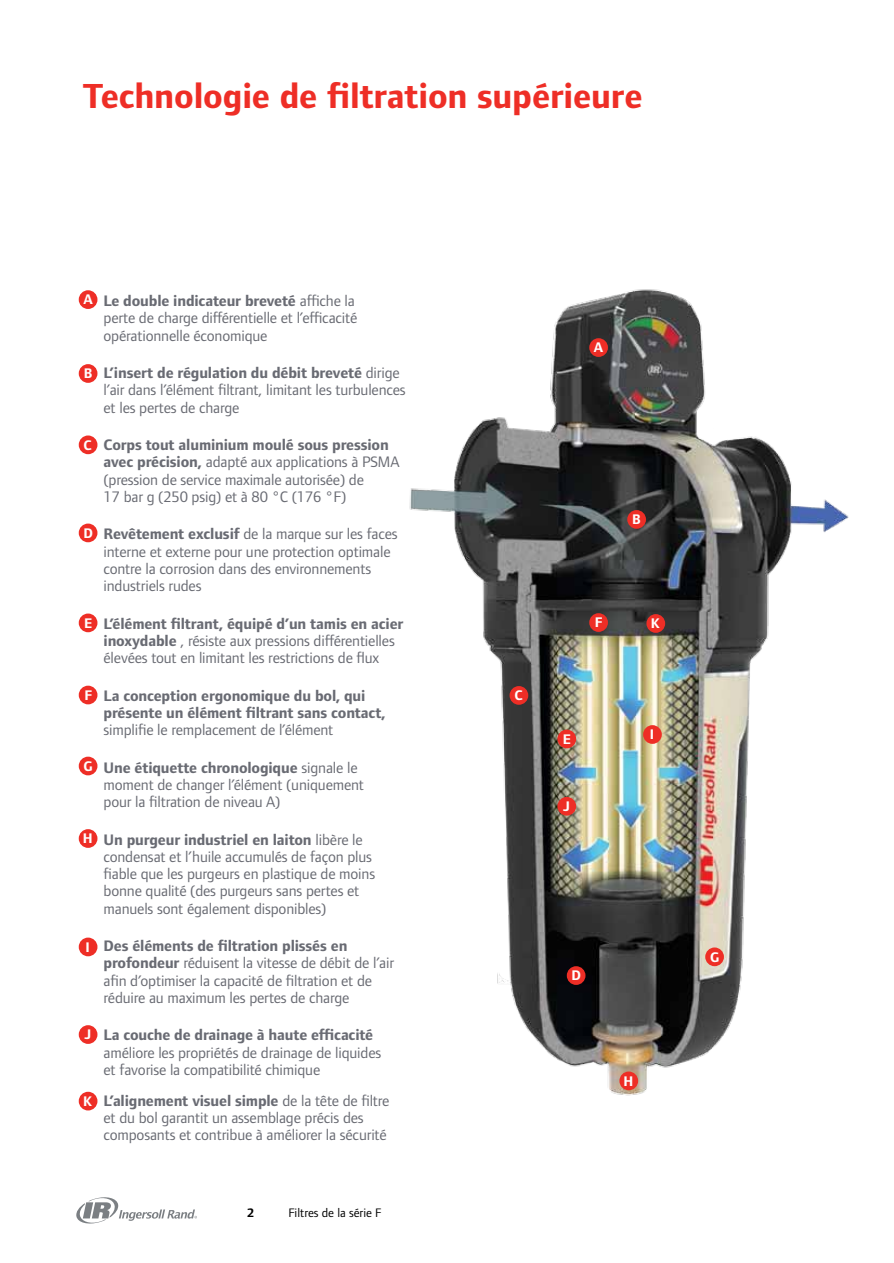
<style>
.page{position:relative;width:894px;height:1263px;background:#fff}
.page>*{position:absolute;margin:0;border:0;box-sizing:border-box;transform-origin:0 0}
.t1{font:700 36px "Foundry Form Sans";letter-spacing:-.005em;color:#ee2e26}
.t2{font:15.75px/17.2px "Foundry Form Sans";letter-spacing:-.01em;color:#696b73}
.t3{font:700 15.75px/17.2px "Foundry Form Sans";letter-spacing:-.01em;color:#696b73}
.t4{font:700 14.4px "Foundry Form Sans";color:#fff}
.t5{font:12.75px "Foundry Form Sans";color:#000}
.t6{font:700 12.75px "Foundry Form Sans";color:#000}
.s1{font-weight:700}
</style>
<div class="page">
<img style="left:409px;top:289px;width:440px;height:807px">
<div style="left:79px;top:290px;width:18px;height:19px;background:#ee2e26;border-radius:50%"></div>
<div style="left:79px;top:364px;width:18px;height:19px;background:#ee2e26;border-radius:50%"></div>
<div style="left:79px;top:435px;width:18px;height:19px;background:#ee2e26;border-radius:50%"></div>
<div style="left:79px;top:523px;width:18px;height:19px;background:#ee2e26;border-radius:50%"></div>
<div style="left:79px;top:613px;width:18px;height:19px;background:#ee2e26;border-radius:50%"></div>
<div style="left:79px;top:685px;width:18px;height:19px;background:#ee2e26;border-radius:50%"></div>
<div style="left:79px;top:756px;width:18px;height:19px;background:#ee2e26;border-radius:50%"></div>
<div style="left:79px;top:829px;width:18px;height:19px;background:#ee2e26;border-radius:50%"></div>
<div style="left:79px;top:937px;width:18px;height:19px;background:#ee2e26;border-radius:50%"></div>
<div style="left:79px;top:1025px;width:18px;height:19px;background:#ee2e26;border-radius:50%"></div>
<div style="left:79px;top:1091px;width:18px;height:19px;background:#ee2e26;border-radius:50%"></div>
<div style="left:589px;top:338px;width:18px;height:19px;background:#ee2e26;border-radius:50%"></div>
<div style="left:627px;top:510px;width:18px;height:19px;background:#ee2e26;border-radius:50%"></div>
<div style="left:509px;top:686px;width:19px;height:19px;background:#ee2e26;border-radius:50%"></div>
<div style="left:566px;top:966px;width:19px;height:19px;background:#ee2e26;border-radius:50%"></div>
<div style="left:557px;top:729px;width:19px;height:19px;background:#ee2e26;border-radius:50%"></div>
<div style="left:589px;top:613px;width:18px;height:19px;background:#ee2e26;border-radius:50%"></div>
<div style="left:705px;top:947px;width:18px;height:19px;background:#ee2e26;border-radius:50%"></div>
<div style="left:619px;top:1071px;width:19px;height:19px;background:#ee2e26;border-radius:50%"></div>
<div style="left:642px;top:725px;width:19px;height:19px;background:#ee2e26;border-radius:50%"></div>
<div style="left:557px;top:797px;width:19px;height:18px;background:#ee2e26;border-radius:50%"></div>
<div style="left:646px;top:614px;width:19px;height:19px;background:#ee2e26;border-radius:50%"></div>
<svg style="left:76px;top:1197px;width:121px;height:26px"></svg>
<h1 class="t1" style="left:83px;top:74px;width:561px">Technologie de filtration supérieure</h1>
<p class="t4" style="left:83px;top:290px;width:11px">A</p>
<p class="t4" style="left:84px;top:365px;width:10px">B</p>
<p class="t4" style="left:84px;top:436px;width:10px">C</p>
<p class="t4" style="left:83px;top:524px;width:11px">D</p>
<p class="t4" style="left:84px;top:614px;width:9px">E</p>
<p class="t4" style="left:84px;top:686px;width:9px">F</p>
<p class="t4" style="left:83px;top:757px;width:11px">G</p>
<p class="t4" style="left:83px;top:830px;width:11px">H</p>
<p class="t4" style="left:86px;top:938px;width:6px">I</p>
<p class="t4" style="left:84px;top:1026px;width:8px">J</p>
<p class="t4" style="left:83px;top:1092px;width:11px">K</p>
<p class="t2" style="left:103px;top:292px;width:255px"><span class="s1">Le double indicateur breveté</span> affiche la perte de charge différentielle et l’efficacité opérationnelle économique</p>
<p class="t2" style="left:103px;top:364px;width:303px"><span class="s1">L’insert de régulation du débit breveté</span> dirige l’air dans l’élément filtrant, limitant les turbulences et les pertes de charge</p>
<p class="t2" style="left:103px;top:436px;width:297px"><span class="s1">Corps tout aluminium moulé sous pression avec précision,</span> adapté aux applications à PSMA (pression de service maximale autorisée) de<br>17 bar g (250 psig) et à 80 °C (176 °F)</p>
<p class="t2" style="left:103px;top:525px;width:295px"><span class="s1">Revêtement exclusif</span> de la marque sur les faces interne et externe pour une protection optimale contre la corrosion dans des environnements industriels rudes</p>
<p class="t2" style="left:103px;top:615px;width:301px"><span class="s1">L’élément filtrant, équipé d’un tamis en acier inoxydable</span> , résiste aux pressions différentielles élevées tout en limitant les restrictions de flux</p>
<p class="t3" style="left:103px;top:687px;width:283px">La conception ergonomique du bol, qui présente un élément filtrant sans contact,</p>
<p class="t2" style="left:103px;top:721px;width:231px">simplifie le remplacement de l’élément</p>
<p class="t2" style="left:103px;top:759px;width:262px"><span class="s1">Une étiquette chronologique</span> signale le moment de changer l’élément (uniquement pour la filtration de niveau A)</p>
<p class="t2" style="left:103px;top:830px;width:273px"><span class="s1">Un purgeur industriel en laiton</span> libère le condensat et l’huile accumulés de façon plus fiable que les purgeurs en plastique de moins bonne qualité (des purgeurs sans pertes et manuels sont également disponibles)</p>
<p class="t2" style="left:103px;top:937px;width:292px"><span class="s1">Des éléments de filtration plissés en profondeur</span> réduisent la vitesse de débit de l’air afin d’optimiser la capacité de filtration et de réduire au maximum les pertes de charge</p>
<p class="t3" style="left:103px;top:1026px;width:271px">La couche de drainage à haute efficacité</p>
<p class="t2" style="left:103px;top:1043px;width:279px">améliore les propriétés de drainage de liquides et favorise la compatibilité chimique</p>
<p class="t2" style="left:103px;top:1091px;width:287px"><span class="s1">L’alignement visuel simple</span> de la tête de filtre et du bol garantit un assemblage précis des composants et contribue à améliorer la sécurité</p>
<p class="t6" style="left:247px;top:1205px;width:9px">2</p>
<p class="t5" style="left:288px;top:1205px;width:95px">Filtres de la série F</p>
<p class="t4" style="left:593px;top:338px;width:11px">A</p>
<p class="t4" style="left:514px;top:687px;width:10px">C</p>
<p class="t4" style="left:632px;top:511px;width:10px">B</p>
<p class="t4" style="left:594px;top:614px;width:9px">F</p>
<p class="t4" style="left:650px;top:615px;width:11px">K</p>
<p class="t4" style="left:562px;top:730px;width:9px">E</p>
<p class="t4" style="left:562px;top:797px;width:8px">J</p>
<p class="t4" style="left:649px;top:726px;width:6px">I</p>
<p class="t4" style="left:571px;top:967px;width:11px">D</p>
<p class="t4" style="left:623px;top:1072px;width:11px">H</p>
<p class="t4" style="left:709px;top:948px;width:11px">G</p>
</div>
